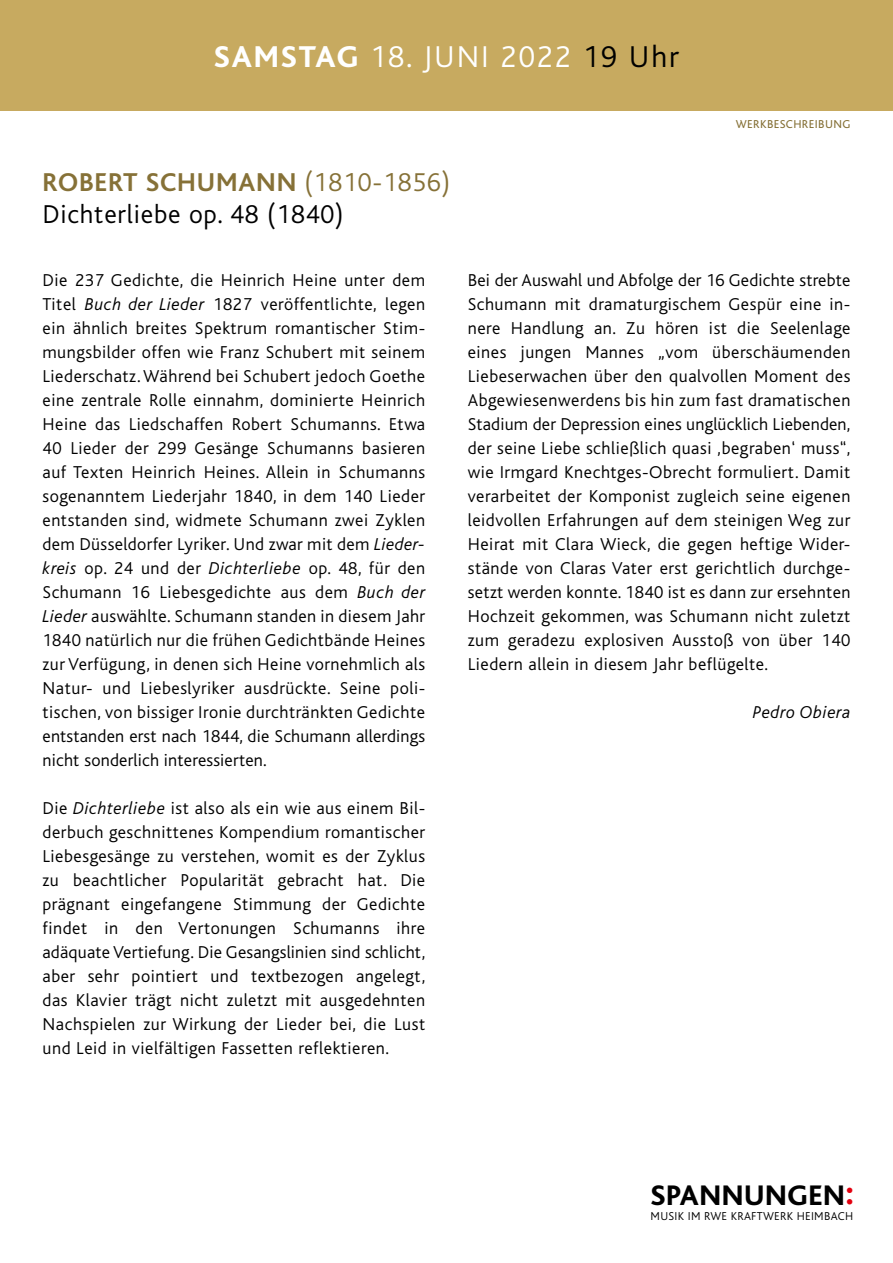
<style>
.page{position:relative;width:893px;height:1263px;background:#fff}
.page>*{position:absolute;margin:0;border:0;box-sizing:border-box;transform-origin:0 0}
.t1{font:300 31.5px "Bliss";letter-spacing:.06em;color:#fff}
.t2{font:800 29.7px "Bliss";letter-spacing:.02em;color:#000}
.t3{font:300 27px/32.4px "Bliss";letter-spacing:.03em;color:#000}
.t4{font:300 18px/24px "Bliss";letter-spacing:.03em;color:#000;text-align:justify}
.t5{font:italic 300 18px "Bliss";letter-spacing:.03em;color:#000}
.t6{font:300 12px "Bliss";letter-spacing:.025em;color:#000}
.t7{font:12px "Bliss";letter-spacing:.03em;color:#867137}
.s1{font-weight:800}
.s2{color:#000}
.s3{font-weight:700;color:#867137}
.s4{color:#867137}
.s5{font-style:italic}
.s6{font-size:35.85px;color:#e3000f}
</style>
<div class="page">
<div style="left:0;top:0;width:893px;height:111px;background:#c7aa60"></div>
<h1 class="t1" style="left:214px;top:40px;width:467px"><span class="s1">SAMSTAG</span> 18. JUNI 2022 <span class="s2">19 Uhr</span></h1>
<h3 class="t3" style="left:43px;top:166px;width:409px"><span class="s3">ROBERT SCHUMANN</span> <span class="s4">(1810-1856)<br></span>Dichterliebe op. 48 (1840)</h3>
<p class="t7" style="left:736px;top:117px;width:116px">WERKBESCHREIBUNG</p>
<p class="t4" style="left:43px;top:268px;width:384px">Die 237 Gedichte, die Heinrich Heine unter dem Titel <span class="s5">Buch der Lieder</span> 1827 veröffentlichte, legen ein ähnlich breites Spektrum romantischer Stim&shy;mungsbilder offen wie Franz Schubert mit seinem Liederschatz. Während bei Schubert jedoch Goethe eine zentrale Rolle einnahm, dominierte Heinrich Heine das Liedschaffen Robert Schumanns. Etwa 40 Lieder der 299 Gesänge Schumanns basieren auf Texten Heinrich Heines. Allein in Schumanns sogenanntem Liederjahr 1840, in dem 140 Lieder entstanden sind, widmete Schumann zwei Zyklen dem Düsseldorfer Lyriker. Und zwar mit dem <span class="s5">Lieder&shy;kreis</span> op. 24 und der <span class="s5">Dichterliebe</span> op. 48, für den Schumann 16 Liebesgedichte aus dem <span class="s5">Buch der Lieder</span> auswählte. Schumann standen in diesem Jahr 1840 natürlich nur die frühen Gedichtbände Heines zur Verfügung, in denen sich Heine vornehmlich als Natur- und Liebeslyriker ausdrückte. Seine poli&shy;tischen, von bissiger Ironie durchtränkten Gedichte entstanden erst nach 1844, die Schumann allerdings nicht sonderlich interessierten.</p>
<p class="t4" style="left:43px;top:796px;width:384px">Die <span class="s5">Dichterliebe</span> ist also als ein wie aus einem Bil&shy;derbuch geschnittenes Kompendium romantischer Liebesgesänge zu verstehen, womit es der Zyklus zu beachtlicher Popularität gebracht hat. Die prägnant eingefangene Stimmung der Gedichte findet in den Vertonungen Schumanns ihre adäquate Vertiefung. Die Gesangslinien sind schlicht, aber sehr pointiert und textbezogen angelegt, das Klavier trägt nicht zuletzt mit ausgedehnten Nachspielen zur Wirkung der Lieder bei, die Lust und Leid in vielfältigen Fassetten reflektieren.</p>
<p class="t4" style="left:468px;top:268px;width:384px">Bei der Auswahl und Abfolge der 16 Gedichte strebte Schumann mit dramaturgischem Gespür eine in&shy;nere Handlung an. Zu hören ist die Seelenlage eines jungen Mannes „vom überschäumenden Liebeserwachen über den qualvollen Moment des Abgewiesenwerdens bis hin zum fast dramatischen Stadium der Depression eines unglücklich Liebenden, der seine Liebe schließlich quasi ‚begraben‘ muss“, wie Irmgard Knechtges-Obrecht formuliert. Damit verarbeitet der Komponist zugleich seine eigenen leidvollen Erfahrungen auf dem steinigen Weg zur Heirat mit Clara Wieck, die gegen heftige Wider&shy;stände von Claras Vater erst gerichtlich durchge&shy;setzt werden konnte. 1840 ist es dann zur ersehnten Hochzeit gekommen, was Schumann nicht zuletzt zum geradezu explosiven Ausstoß von über 140<br>Liedern allein in diesem Jahr beflügelte.</p>
<p class="t5" style="left:753px;top:702px;width:99px">Pedro Obiera</p>
<h2 class="t2" style="left:651px;top:1180px;width:205px">SPANNUNGEN<span class="s6">:</span></h2>
<p class="t6" style="left:651px;top:1209px;width:204px">MUSIK IM RWE KRAFTWERK HEIMBACH</p>
</div>
